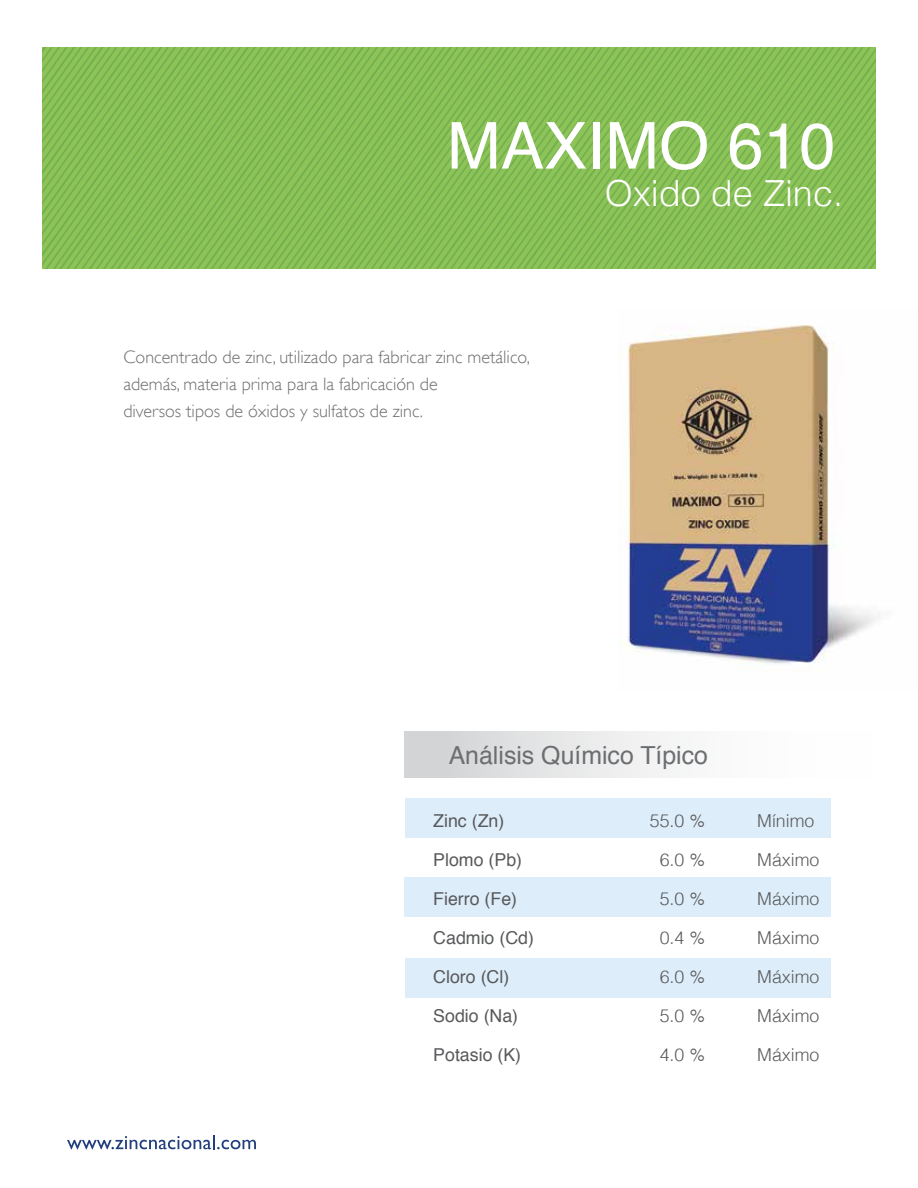
<style>
.page{position:relative;width:918px;height:1188px;background:#fff}
.page>*{position:absolute;margin:0;border:0;box-sizing:border-box;transform-origin:0 0}
.t1{font:64.8px "Helvetica";color:#fff}
.t2{font:300 36px "Helvetica";color:#fff}
.t3{font:24.9px "Helvetica";color:#6d6e71}
.t4{font:300 18px/27px "Gill Sans";color:#6d6e71}
.t5{font:300 17.7px "Helvetica";color:#58595b}
.t6{font:17.7px "Helvetica";color:#58595b}
</style>
<div class="page">
<svg style="left:798px;top:47px;width:78px;height:221px;background:#85bd54"></svg>
<svg style="left:644px;top:47px;width:154px;height:221px;background:#85bd54"></svg>
<svg style="left:491px;top:47px;width:153px;height:221px;background:#85bd54"></svg>
<svg style="left:42px;top:47px;width:449px;height:221px;background:#85bd54"></svg>
<img style="left:622px;top:324px;width:254px;height:343px">
<div style="left:404px;top:877px;width:427px;height:40px;background:#ddedf9"></div>
<div style="left:405px;top:958px;width:426px;height:40px;background:#ddedf9"></div>
<div style="left:405px;top:798px;width:426px;height:40px;background:#ddedf9"></div>
<div style="left:404px;top:732px;width:514px;height:46px;background:linear-gradient(to right,#d6d7d8,#fff)"></div>
<svg style="left:67px;top:1135px;width:189px;height:14px"></svg>
<h1 class="t1" style="left:447px;top:96px;width:390px">MAXIMO 610</h1>
<h2 class="t2" style="left:605px;top:164px;width:240px">Oxido de Zinc.</h2>
<p class="t4" style="left:123px;top:344px;width:408px">Concentrado de zinc, utilizado para fabricar zinc metálico, además, materia prima para la fabricación de<br>diversos tipos de óxidos y sulfatos de zinc.</p>
<h3 class="t3" style="left:449px;top:736px;width:261px">Análisis Químico Típico</h3>
<p class="t6" style="left:433px;top:807px;width:73px">Zinc (Zn)</p>
<p class="t6" style="left:433px;top:846px;width:90px">Plomo (Pb)</p>
<p class="t6" style="left:433px;top:885px;width:85px">Fierro (Fe)</p>
<p class="t6" style="left:433px;top:924px;width:102px">Cadmio (Cd)</p>
<p class="t6" style="left:433px;top:963px;width:77px">Cloro (Cl)</p>
<p class="t6" style="left:433px;top:1002px;width:86px">Sodio (Na)</p>
<p class="t6" style="left:433px;top:1041px;width:89px">Potasio (K)</p>
<p class="t5" style="left:650px;top:806px;width:57px">55.0 %</p>
<p class="t5" style="left:660px;top:845px;width:47px">6.0 %</p>
<p class="t5" style="left:660px;top:884px;width:47px">5.0 %</p>
<p class="t5" style="left:660px;top:923px;width:47px">0.4 %</p>
<p class="t5" style="left:660px;top:962px;width:47px">6.0 %</p>
<p class="t5" style="left:660px;top:1002px;width:47px">5.0 %</p>
<p class="t5" style="left:660px;top:1041px;width:47px">4.0 %</p>
<p class="t5" style="left:757px;top:806px;width:59px">Mínimo</p>
<p class="t5" style="left:757px;top:845px;width:64px">Máximo</p>
<p class="t5" style="left:757px;top:884px;width:64px">Máximo</p>
<p class="t5" style="left:757px;top:923px;width:64px">Máximo</p>
<p class="t5" style="left:757px;top:962px;width:64px">Máximo</p>
<p class="t5" style="left:757px;top:1002px;width:64px">Máximo</p>
<p class="t5" style="left:757px;top:1041px;width:64px">Máximo</p>
</div>
